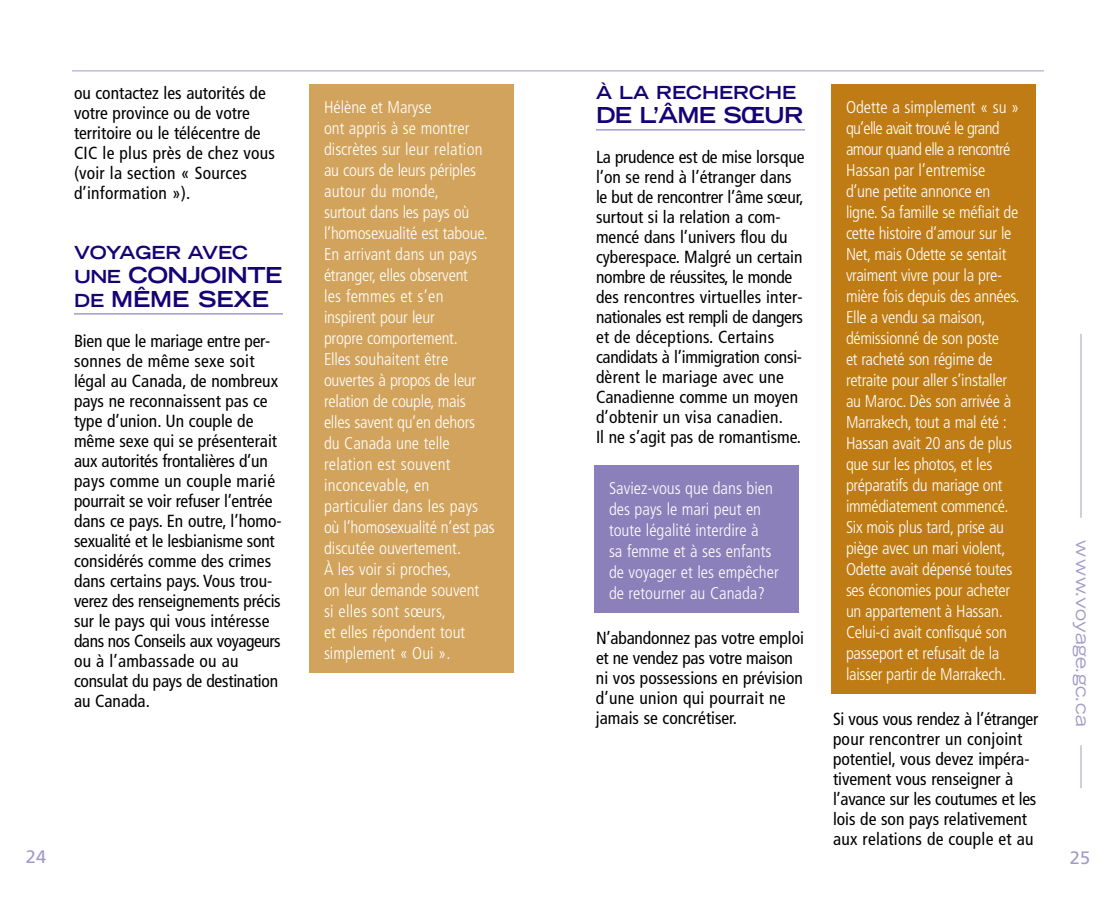
<style>
.page{position:relative;width:1116px;height:900px;background:#fff}
.page>*{position:absolute;margin:0;border:0;box-sizing:border-box;transform-origin:0 0}
.t1{font:700 expanded 22px/24px "Trade Gothic LH";letter-spacing:-.03em;color:#160276}
.t2{font:700 expanded 18px "Trade Gothic LH";color:#160276}
.t3{font:expanded 18px "Trade Gothic LH";color:#a29ac8}
.t4{font:18px "Frutiger";color:#a29ac8}
.t5{font:condensed 17.6px/20px "Frutiger";color:#000}
.t6{font:300 condensed 17px/21px "Frutiger";letter-spacing:-.015em;color:#fff}
.s1{font-size:18px}
</style>
<div class="page">
<hr style="left:1081px;top:334px;width:1px;height:184px;background:#a29ac8">
<hr style="left:596px;top:129px;width:209px;height:2px;background:#a29ac8">
<hr style="left:74px;top:313px;width:209px;height:2px;background:#a29ac8">
<hr style="left:72px;top:71px;width:972px;height:1px;background:#a29ac8">
<hr style="left:1081px;top:745px;width:1px;height:43px;background:#a29ac8">
<div style="left:309px;top:84px;width:205px;height:589px;background:#d2a35c"></div>
<div style="left:594px;top:465px;width:205px;height:148px;background:#8b80ba"></div>
<div style="left:831px;top:84px;width:205px;height:610px;background:#bf7c15"></div>
<p class="t5" style="left:74px;top:84px;width:203px">ou contactez les autorités de votre province ou de votre territoire ou le télécentre de<br>CIC le plus près de chez vous (voir la section « Sources d’information »).</p>
<p class="t2" style="left:74px;top:246px;width:176px">VOYAGER AVEC</p>
<p class="t1" style="left:74px;top:265px;width:210px"><span class="s1">UNE</span> CONJOINTE<br><span class="s1">DE</span> MÊME SEXE</p>
<p class="t5" style="left:74px;top:332px;width:209px">Bien que le mariage entre per&shy;sonnes de même sexe soit légal au Canada, de nombreux pays ne reconnaissent pas ce type d’union. Un couple de même sexe qui se présenterait aux autorités frontalières d’un pays comme un couple marié pourrait se voir refuser l’entrée dans ce pays. En outre, l’homo&shy;sexualité et le lesbianisme sont considérés comme des crimes dans certains pays. Vous trou&shy;verez des renseignements précis sur le pays qui vous intéresse dans nos Conseils aux voyageurs ou à l’ambassade ou au consulat du pays de destination au Canada.</p>
<p class="t6" style="left:324px;top:98px;width:172px">Hélène et Maryse<br>ont appris à se montrer discrètes sur leur relation au cours de leurs périples autour du monde,<br>surtout dans les pays où l’homosexualité est taboue.<br>En arrivant dans un pays étranger, elles observent<br>les femmes et s’en inspirent pour leur<br>propre comportement.<br>Elles souhaitent être ouvertes à propos de leur relation de couple, mais elles savent qu’en dehors du Canada une telle relation est souvent inconcevable, en particulier dans les pays où l’homosexualité n’est pas discutée ouvertement.<br>À les voir si proches,<br>on leur demande souvent<br>si elles sont sœurs,<br>et elles répondent tout simplement « Oui ».</p>
<p class="t4" style="left:26px;top:849px;width:22px">24</p>
<p class="t2" style="left:596px;top:86px;width:202px">À LA RECHERCHE</p>
<p class="t1" style="left:596px;top:105px;width:209px">DE L’ÂME SŒUR</p>
<p class="t5" style="left:596px;top:148px;width:210px">La prudence est de mise lorsque l’on se rend à l’étranger dans le but de rencontrer l’âme sœur, surtout si la relation a com&shy;mencé dans l’univers flou du cyberespace. Malgré un certain nombre de réussites, le monde des rencontres virtuelles inter&shy;nationales est rempli de dangers et de déceptions. Certains candidats à l’immigration consi&shy;dèrent le mariage avec une<br>Canadienne comme un moyen d’obtenir un visa canadien.<br>Il ne s’agit pas de romantisme.</p>
<p class="t6" style="left:609px;top:478px;width:171px">Saviez-vous que dans bien des pays le mari peut en toute légalité interdire à<br>sa femme et à ses enfants de voyager et les empêcher de retourner au Canada?</p>
<p class="t5" style="left:596px;top:629px;width:210px">N’abandonnez pas votre emploi et ne vendez pas votre maison ni vos possessions en prévision d’une union qui pourrait ne jamais se concrétiser.</p>
<p class="t6" style="left:846px;top:98px;width:175px">Odette a simplement « su » qu’elle avait trouvé le grand amour quand elle a rencontré<br>Hassan par l’entremise d’une petite annonce en ligne. Sa famille se méfiait de cette histoire d’amour sur le<br>Net, mais Odette se sentait vraiment vivre pour la pre&shy;mière fois depuis des années.<br>Elle a vendu sa maison, démissionné de son poste<br>et racheté son régime de retraite pour aller s’installer au Maroc. Dès son arrivée à<br>Marrakech, tout a mal été :<br>Hassan avait 20 ans de plus que sur les photos, et les préparatifs du mariage ont immédiatement commencé.<br>Six mois plus tard, prise au piège avec un mari violent,<br>Odette avait dépensé toutes ses économies pour acheter un appartement à Hassan.<br>Celui-ci avait confisqué son passeport et refusait de la laisser partir de Marrakech.</p>
<p class="t5" style="left:833px;top:710px;width:207px">Si vous vous rendez à l’étranger pour rencontrer un conjoint potentiel, vous devez impéra&shy;tivement vous renseigner à l’avance sur les coutumes et les lois de son pays relativement aux relations de couple et au</p>
<p class="t3" style="left:1089px;top:540px;width:188px;rotate:90deg">www.voyage.gc.ca</p>
<p class="t4" style="left:1070px;top:850px;width:22px">25</p>
</div>
